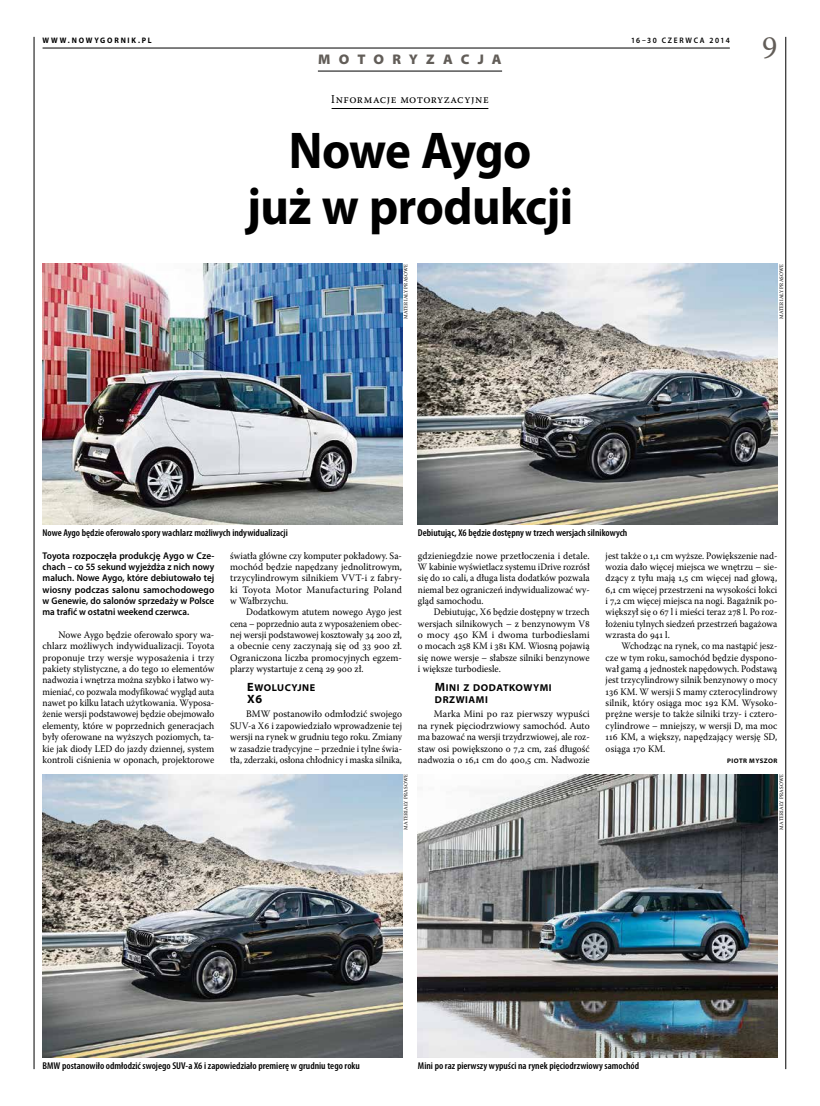
<style>
.page{position:relative;width:820px;height:1106px;background:#fff}
.page>*{position:absolute;margin:0;border:0;box-sizing:border-box;transform-origin:0 0}
.t1{font:700 52px/56px "Myriad Pro";letter-spacing:-.015em;color:#000;text-align:center;scale:.94 1}
.t2{font:32px "Warnock Pro";color:#625d58;scale:.94 1}
.t3{font:900 semi-expanded 14px "Myriad Pro";letter-spacing:.615em;color:#625d58;scale:.94 1}
.t4{font:12px "Warnock Pro";letter-spacing:.05em;color:#000;scale:.94 1}
.t5{font:12px "Myriad Pro Bold Semi Ext SC830";color:#000;scale:.94 1}
.t6{font:10px/12.3px "Myriad Pro Bold Semi Ext SC830";letter-spacing:.06em;color:#000;scale:.94 1}
.t7{font:9.9px/11.3px "Warnock Pro";color:#000;text-align:justify;scale:.94 1}
.t8{font:9.9px/11.3px "Warnock Pro";color:#000;text-align:justify;scale:.93 1}
.t9{font:9.9px/11.3px "Warnock Pro";color:#000;text-align:justify;scale:.92 1}
.t10{font:600 condensed 9.9px "Myriad Pro";color:#000;scale:1.04 1}
.t11{font:9.9px/11.3px "Warnock Pro";color:#000;text-align:justify;scale:.95 1}
.t12{font:9.9px/11.3px "Warnock Pro";color:#000;text-align:justify}
.t13{font:9.9px/11.3px "Warnock Pro";color:#000;text-align:justify;scale:.96 1}
.t14{font:600 9.7px/11.3px "Myriad Pro";color:#000;text-align:justify;scale:.96 1}
.t15{font:700 8px "Myriad Pro";letter-spacing:.235em;color:#000;scale:.94 1}
.t16{font:600 8px "Myriad Pro";letter-spacing:.215em;color:#000;scale:.94 1}
.t17{font:700 semi-expanded 6.6px "Myriad Pro";letter-spacing:.07em;color:#000;scale:.94 1}
.t18{font:5.3px "Warnock Pro";letter-spacing:.025em;color:#000;scale:.94 1}
.s1{font-size:12px}
</style>
<div class="page">
<hr style="left:34px;top:37px;width:1px;height:1032px;background:#000">
<hr style="left:785px;top:37px;width:1px;height:1032px;background:#000">
<hr style="left:43px;top:48px;width:686px;height:1px;background:#000">
<hr style="left:318px;top:71px;width:184px;height:1px;background:#000">
<hr style="left:331px;top:108px;width:157px;height:1px;background:#000">
<img style="left:43px;top:264px;width:359px;height:260px">
<img style="left:43px;top:774px;width:359px;height:283px">
<img style="left:418px;top:264px;width:359px;height:260px">
<img style="left:418px;top:774px;width:359px;height:283px">
<p class="t15" style="left:43px;top:35px;width:117px">WWW.NOWYGORNIK.PL</p>
<h3 class="t3" style="left:318px;top:51px;width:196px">MOTORYZACJA</h3>
<p class="t4" style="left:331px;top:92px;width:169px">Informacje motoryzacyjne</p>
<h1 class="t1" style="left:247px;top:121px;width:348px">Nowe Aygo<br>już w produkcji</h1>
<p class="t16" style="left:630px;top:35px;width:106px">16–30 CZERWCA 2014</p>
<h2 class="t2" style="left:762px;top:28px;width:18px">9</h2>
<p class="t18" style="left:402px;top:319px;width:60px;rotate:-90deg">MATERIAŁY PRASOWE</p>
<p class="t18" style="left:777px;top:319px;width:60px;rotate:-90deg">MATERIAŁY PRASOWE</p>
<p class="t10" style="left:43px;top:527px;width:237px">Nowe Aygo będzie oferowało spory wachlarz możliwych indywidualizacji</p>
<p class="t14" style="left:43px;top:549px;width:180px">Toyota rozpoczęła produkcję Aygo w Cze&shy;chach – co 55 sekund wyjeżdża z nich nowy maluch. Nowe Aygo, które debiutowało tej wiosny podczas salonu samochodowego w Genewie, do salonów sprzedaży w Polsce ma trafić w ostatni weekend czerwca.</p>
<p class="t7" style="left:43px;top:629px;width:184px;text-indent:16px">Nowe Aygo będzie oferowało spory wa&shy;chlarz możliwych indywidualizacji. Toyota proponuje trzy wersje wyposażenia i trzy pakiety stylistyczne, a do tego 10 elementów nadwozia i wnętrza można szybko i łatwo wy&shy;mieniać, co pozwala modyfikować wygląd auta nawet po kilku latach użytkowania. Wyposa&shy;żenie wersji podstawowej będzie obejmowało elementy, które w poprzednich generacjach były oferowane na wyższych poziomych, ta&shy;kie jak diody LED do jazdy dziennej, system kontroli ciśnienia w oponach, projektorowe</p>
<p class="t7" style="left:230px;top:549px;width:184px">światła główne czy komputer pokładowy. Sa&shy;mochód będzie napędzany jednolitrowym, trzycylindrowym silnikiem VVT-i z fabry&shy;ki Toyota Motor Manufacturing Poland w Wałbrzychu.</p>
<p class="t7" style="left:230px;top:606px;width:184px;text-indent:16px">Dodatkowym atutem nowego Aygo jest cena – poprzednio auta z wyposażeniem obec&shy;nej wersji podstawowej kosztowały 34 200 zł, a obecnie ceny zaczynają się od 33 900 zł.<br>Ograniczona liczba promocyjnych egzem&shy;plarzy wystartuje z ceną 29 900 zł.</p>
<p class="t6" style="left:247px;top:681px;width:73px"><span class="s1">E</span>WOLUCYJNE</p>
<p class="t5" style="left:247px;top:692px;width:17px">X6</p>
<p class="t11" style="left:230px;top:708px;width:182px;text-indent:16px">BMW postanowiło odmłodzić swojego SUV-a X6 i zapowiedziało wprowadzenie tej wersji na rynek w grudniu tego roku. Zmiany w zasadzie tradycyjne – przednie i tylne świa&shy;tła, zderzaki, osłona chłodnicy i maska silnika,</p>
<p class="t10" style="left:418px;top:527px;width:203px">Debiutując, X6 będzie dostępny w trzech wersjach silnikowych</p>
<p class="t13" style="left:418px;top:549px;width:180px">gdzieniegdzie nowe przetłoczenia i detale.<br>W kabinie wyświetlacz systemu iDrive rozrósł się do 10 cali, a długa lista dodatków pozwala niemal bez ograniczeń indywidualizować wy&shy;gląd samochodu.</p>
<p class="t8" style="left:418px;top:606px;width:186px;text-indent:16px">Debiutując, X6 będzie dostępny w trzech wersjach silnikowych – z benzynowym V8 o mocy 450 KM i dwoma turbodieslami o mocach 258 KM i 381 KM. Wiosną pojawią się nowe wersje – słabsze silniki benzynowe i większe turbodiesle.</p>
<p class="t6" style="left:435px;top:681px;width:125px"><span class="s1">M</span>INI Z DODATKOWYMI<br>DRZWIAMI</p>
<p class="t12" style="left:418px;top:708px;width:173px;text-indent:16px">Marka Mini po raz pierwszy wypuści na rynek pięciodrzwiowy samochód. Auto ma bazować na wersji trzydrzwiowej, ale roz&shy;staw osi powiększono o 7,2 cm, zaś długość nadwozia o 16,1 cm do 400,5 cm. Nadwozie</p>
<p class="t8" style="left:605px;top:549px;width:186px">jest także o 1,1 cm wyższe. Powiększenie nad&shy;wozia dało więcej miejsca we wnętrzu – sie&shy;dzący z tyłu mają 1,5 cm więcej nad głową, 6,1 cm więcej przestrzeni na wysokości łokci i 7,2 cm więcej miejsca na nogi. Bagażnik po&shy;większył się o 67 l i mieści teraz 278 l. Po roz&shy;łożeniu tylnych siedzeń przestrzeń bagażowa wzrasta do 941 l.</p>
<p class="t9" style="left:605px;top:640px;width:188px;text-indent:16px">Wchodząc na rynek, co ma nastąpić jesz&shy;cze w tym roku, samochód będzie dyspono&shy;wał gamą 4 jednostek napędowych. Podstawą jest trzycylindrowy silnik benzynowy o mocy 136 KM. W wersji S mamy czterocylindrowy silnik, który osiąga moc 192 KM. Wysoko&shy;prężne wersje to także silniki trzy- i cztero&shy;cylindrowe – mniejszy, w wersji D, ma moc 116 KM, a większy, napędzający wersję SD, osiąga 170 KM.</p>
<p class="t17" style="left:727px;top:757px;width:55px">PIOTR MYSZOR</p>
<p class="t18" style="left:402px;top:829px;width:60px;rotate:-90deg">MATERIAŁY PRASOWE</p>
<p class="t18" style="left:777px;top:829px;width:60px;rotate:-90deg">MATERIAŁY PRASOWE</p>
<p class="t10" style="left:43px;top:1060px;width:306px">BMW postanowiło odmłodzić swojego SUV-a X6 i zapowiedziało premierę w grudniu tego roku</p>
<p class="t10" style="left:418px;top:1060px;width:214px">Mini po raz pierwszy wypuści na rynek pięciodrzwiowy samochód</p>
</div>
